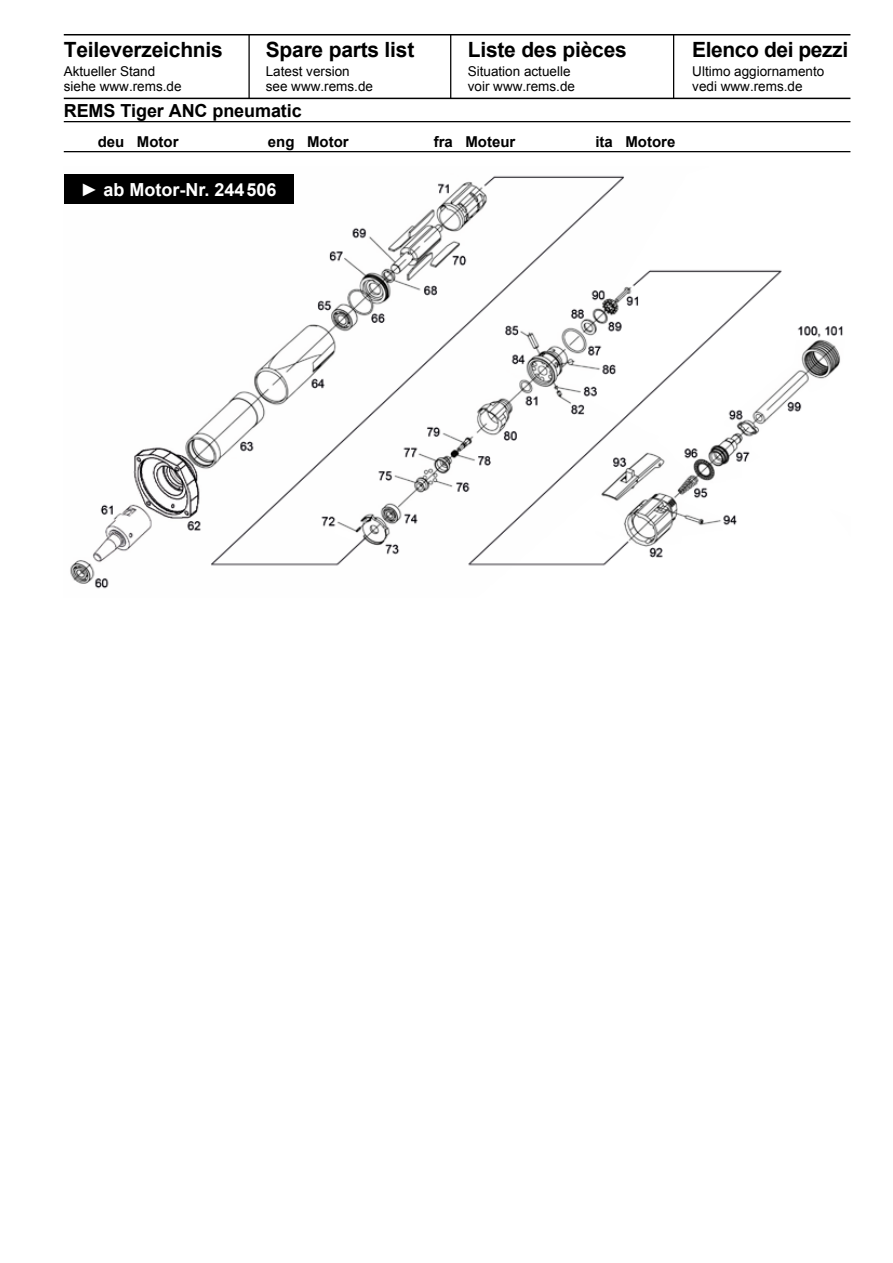
<style>
.page{position:relative;width:893px;height:1263px;background:#fff}
.page>*{position:absolute;margin:0;border:0;box-sizing:border-box;transform-origin:0 0}
.t1{font:700 21px "Arial";letter-spacing:-.01em;color:#000}
.t2{font:700 18px "Arial";letter-spacing:-.005em;color:#000}
.t3{font:700 18px "Arial";color:#fff}
.t4{font:700 15px "Arial";color:#000}
.t5{font:13.5px "Arial";color:#000}
</style>
<div class="page">
<hr style="left:64px;top:34px;width:786px;height:1px;background:#000">
<hr style="left:64px;top:98px;width:786px;height:1px;background:#000">
<hr style="left:64px;top:121px;width:786px;height:1px;background:#000">
<hr style="left:64px;top:151px;width:786px;height:1px;background:#000">
<img style="left:70px;top:174px;width:773px;height:415px">
<hr style="left:248px;top:35px;width:2px;height:63px;background:#000">
<hr style="left:450px;top:35px;width:1px;height:63px;background:#000">
<hr style="left:673px;top:35px;width:1px;height:63px;background:#000">
<div style="left:64px;top:174px;width:229px;height:30px;background:#000"></div>
<h1 class="t1" style="left:64px;top:35px;width:161px">Teileverzeichnis</h1>
<h1 class="t1" style="left:266px;top:35px;width:150px">Spare parts list</h1>
<h1 class="t1" style="left:468px;top:35px;width:161px">Liste des pièces</h1>
<h1 class="t1" style="left:692px;top:35px;width:157px">Elenco dei pezzi</h1>
<p class="t5" style="left:64px;top:63px;width:93px">Aktueller Stand</p>
<p class="t5" style="left:266px;top:63px;width:86px">Latest version</p>
<p class="t5" style="left:468px;top:63px;width:104px">Situation actuelle</p>
<p class="t5" style="left:692px;top:63px;width:134px">Ultimo aggiornamento</p>
<p class="t5" style="left:64px;top:78px;width:119px">siehe www.rems.de</p>
<p class="t5" style="left:266px;top:78px;width:109px">see www.rems.de</p>
<p class="t5" style="left:468px;top:78px;width:109px">voir www.rems.de</p>
<p class="t5" style="left:692px;top:78px;width:112px">vedi www.rems.de</p>
<h2 class="t2" style="left:64px;top:98px;width:239px">REMS Tiger ANC pneumatic</h2>
<p class="t4" style="left:98px;top:131px;width:82px">deu Motor</p>
<p class="t4" style="left:268px;top:131px;width:82px">eng Motor</p>
<p class="t4" style="left:434px;top:131px;width:83px">fra Moteur</p>
<p class="t4" style="left:595px;top:131px;width:82px">ita Motore</p>
<h2 class="t3" style="left:81px;top:177px;width:198px">► ab Motor-Nr. 244506</h2>
</div>
